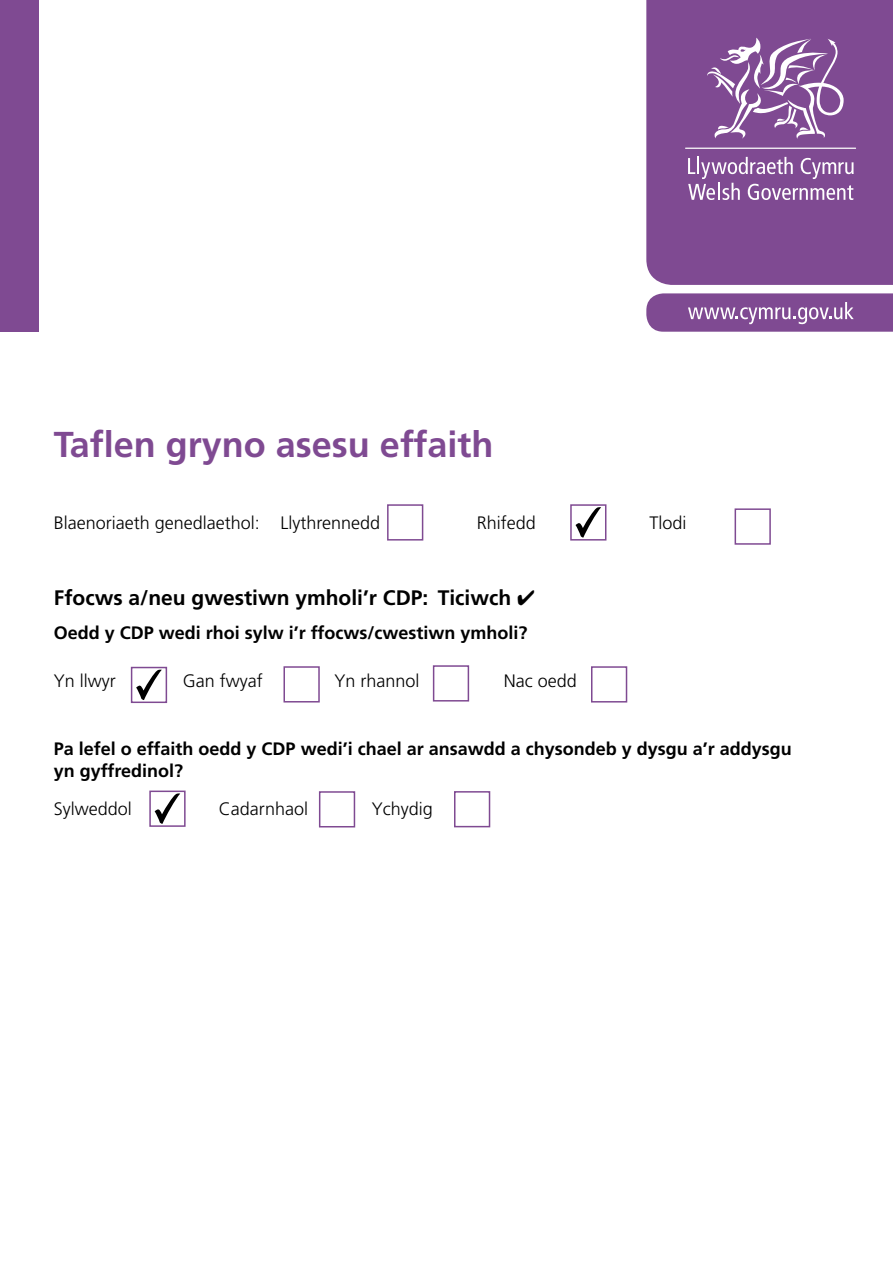
<style>
.page{position:relative;width:893px;height:1263px;background:#fff}
.page>*{position:absolute;margin:0;border:0;box-sizing:border-box;transform-origin:0 0}
.Main_heading{font:700 36px "Frutiger LT Std";color:#7f4a92}
.Sub_heading{font:700 21px "Frutiger LT Std";color:#000}
.Sub_sub{font:700 18px/21.6px "Frutiger LT Std";color:#000}
.Text{font:300 18px "Frutiger LT Std";color:#000}
</style>
<div class="page">
<div style="left:646px;top:0;width:247px;height:285px;background:#7f4a92"></div>
<div style="left:0;top:0;width:38px;height:332px;background:#7f4a92"></div>
<svg style="left:646px;top:293px;width:247px;height:39px;background:#8d5e9e"></svg>
<svg style="left:707px;top:38px;width:137px;height:101px;background:#9a70a9"></svg>
<svg style="left:688px;top:157px;width:166px;height:43px;background:#9b72aa"></svg>
<hr style="left:685px;top:148px;width:171px;height:1px;background:#fff">
<div style="left:735px;top:508px;width:36px;height:37px;border:2px solid #7f4a92"></div>
<div style="left:131px;top:667px;width:36px;height:36px;border:2px solid #7f4a92"></div>
<svg style="left:136px;top:670px;width:26px;height:30px"></svg>
<div style="left:283px;top:666px;width:37px;height:36px;border:2px solid #7f4a92"></div>
<div style="left:433px;top:665px;width:36px;height:36px;border:2px solid #7f4a92"></div>
<div style="left:149px;top:790px;width:37px;height:37px;border:2px solid #7f4a92"></div>
<svg style="left:155px;top:793px;width:25px;height:31px"></svg>
<div style="left:319px;top:791px;width:36px;height:36px;border:2px solid #7f4a92"></div>
<div style="left:570px;top:504px;width:36px;height:37px;border:2px solid #7f4a92"></div>
<svg style="left:575px;top:507px;width:26px;height:31px"></svg>
<div style="left:387px;top:504px;width:36px;height:37px;border:2px solid #7f4a92"></div>
<div style="left:454px;top:791px;width:36px;height:36px;border:2px solid #7f4a92"></div>
<div style="left:591px;top:666px;width:36px;height:36px;border:2px solid #7f4a92"></div>
<p class="Main_heading" style="left:54px;top:423px;width:441px">Taflen gryno asesu effaith</p>
<p class="Text" style="left:54px;top:513px;width:328px">Blaenoriaeth genedlaethol: Llythrennedd</p>
<p class="Text" style="left:477px;top:513px;width:61px">Rhifedd</p>
<p class="Text" style="left:649px;top:513px;width:39px">Tlodi</p>
<h2 class="Sub_heading" style="left:54px;top:585px;width:482px">Ffocws a/neu gwestiwn ymholi’r CDP: Ticiwch ✔</h2>
<h3 class="Sub_sub" style="left:54px;top:622px;width:475px">Oedd y CDP wedi rhoi sylw i’r ffocws/cwestiwn ymholi?</h3>
<p class="Text" style="left:54px;top:670px;width:63px">Yn llwyr</p>
<p class="Text" style="left:183px;top:670px;width:81px">Gan fwyaf</p>
<p class="Text" style="left:334px;top:670px;width:87px">Yn rhannol</p>
<p class="Text" style="left:504px;top:670px;width:75px">Nac oedd</p>
<h3 class="Sub_sub" style="left:54px;top:738px;width:739px">Pa lefel o effaith oedd y CDP wedi’i chael ar ansawdd a chysondeb y dysgu a’r addysgu yn gyffredinol?</h3>
<p class="Text" style="left:54px;top:799px;width:80px">Sylweddol</p>
<p class="Text" style="left:219px;top:799px;width:91px">Cadarnhaol</p>
<p class="Text" style="left:372px;top:799px;width:63px">Ychydig</p>
</div>
